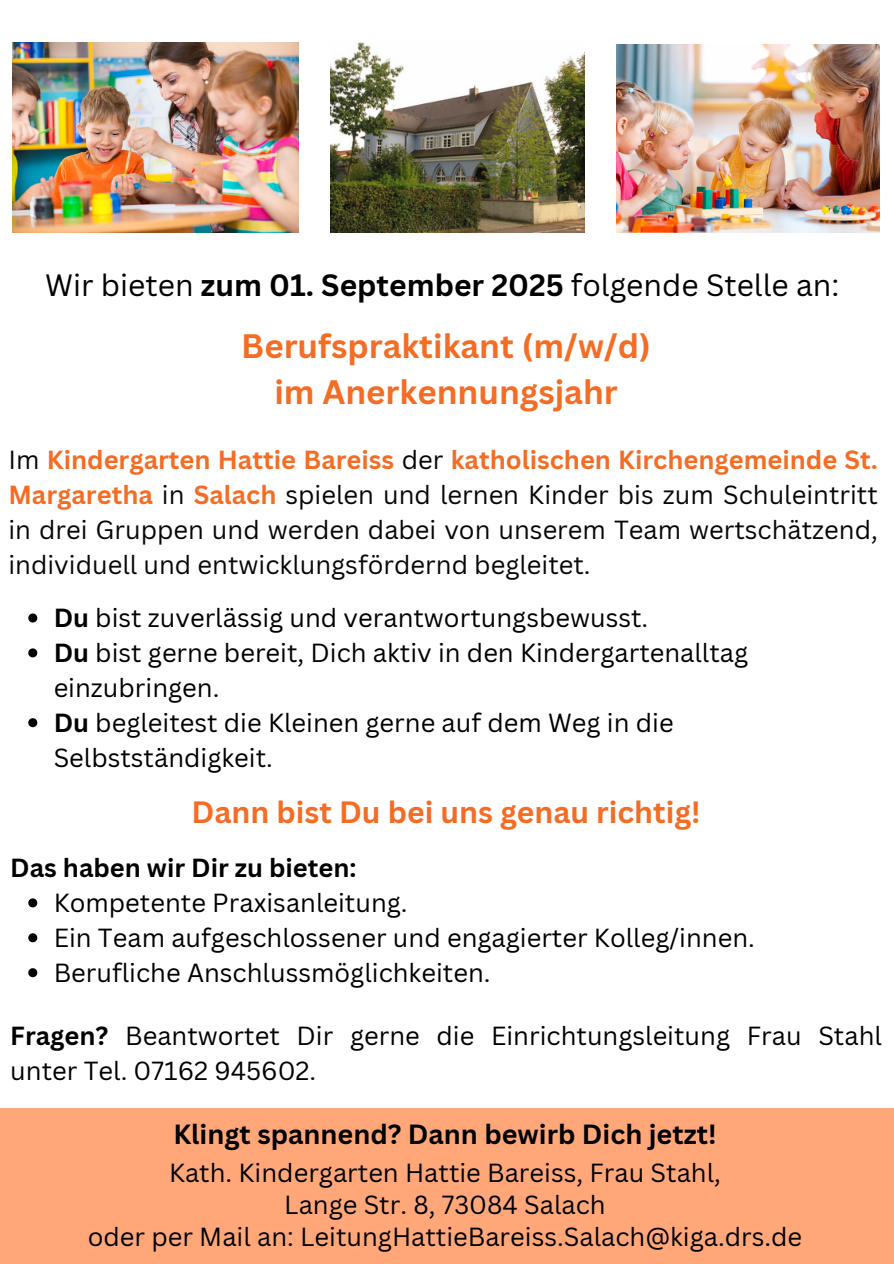
<style>
.page{position:relative;width:894px;height:1264px;background:#fff}
.page>*{position:absolute;margin:0;border:0;box-sizing:border-box;transform-origin:0 0}
.t1{font:700 33px/46.2px "Canva Sans";color:#f56c25;text-align:center}
.t2{font:30px "Canva Sans";color:#000}
.t3{font:700 30px "Canva Sans";color:#f56c25}
.t4{font:700 27px "Canva Sans";color:#000}
.t5{font:25.5px/34.8px "Canva Sans";color:#000}
.t6{font:25.5px/34.8px "Canva Sans";color:#070707;text-align:justify}
.t7{font:700 25.5px "Canva Sans";color:#000}
.s1{font-weight:700}
.s2{font-weight:700;color:#f56c25}
</style>
<div class="page">
<div style="left:0;top:1107px;width:893px;height:156px;background:#ffa779"></div>
<img style="left:12px;top:42px;width:286px;height:191px">
<img style="left:330px;top:42px;width:254px;height:191px">
<img style="left:616px;top:45px;width:263px;height:188px">
<svg style="left:28px;top:613px;width:9px;height:9px"></svg>
<svg style="left:28px;top:648px;width:9px;height:9px"></svg>
<svg style="left:28px;top:718px;width:9px;height:9px"></svg>
<svg style="left:28px;top:898px;width:9px;height:9px"></svg>
<svg style="left:28px;top:933px;width:9px;height:9px"></svg>
<svg style="left:28px;top:968px;width:9px;height:9px"></svg>
<p class="t2" style="left:45px;top:264px;width:795px">Wir bieten <span class="s1">zum 01. September 2025</span> folgende Stelle an:</p>
<p class="t1" style="left:241px;top:322px;width:411px">Berufspraktikant (m/w/d) im Anerkennungsjahr</p>
<p class="t6" style="left:8px;top:441px;width:870px">Im <span class="s2">Kindergarten Hattie Bareiss</span> der <span class="s2">katholischen Kirchengemeinde St.<br>Margaretha</span> in <span class="s2">Salach</span> spielen und lernen Kinder bis zum Schuleintritt in drei Gruppen und werden dabei von unserem Team wertschätzend, individuell und entwicklungsfördernd begleitet.</p>
<p class="t5" style="left:54px;top:599px;width:596px"><span class="s1">Du</span> bist zuverlässig und verantwortungsbewusst.</p>
<p class="t5" style="left:54px;top:634px;width:695px"><span class="s1">Du</span> bist gerne bereit, Dich aktiv in den Kindergartenalltag einzubringen.</p>
<h1 class="t5" style="left:54px;top:704px;width:621px"><span class="s1">Du</span> begleitest die Kleinen gerne auf dem Weg in die<br>Selbstständigkeit.</h1>
<h3 class="t3" style="left:191px;top:790px;width:510px">Dann bist Du bei uns genau richtig!</h3>
<p class="t7" style="left:10px;top:849px;width:348px">Das haben wir Dir zu bieten:</p>
<p class="t5" style="left:54px;top:884px;width:355px">Kompetente Praxisanleitung.</p>
<p class="t5" style="left:54px;top:919px;width:702px">Ein Team aufgeschlossener und engagierter Kolleg/innen.</p>
<p class="t5" style="left:54px;top:954px;width:438px">Berufliche Anschlussmöglichkeiten.</p>
<h3 class="t5" style="left:10px;top:1018px;width:872px"><span class="s1">Fragen?</span> Beantwortet Dir gerne die Einrichtungsleitung Frau Stahl unter Tel. 07162 945602.</h3>
<p class="t4" style="left:173px;top:1115px;width:544px">Klingt spannend? Dann bewirb Dich jetzt!</p>
<h2 class="t5" style="left:169px;top:1155px;width:553px">Kath. Kindergarten Hattie Bareiss, Frau Stahl,</h2>
<h1 class="t5" style="left:284px;top:1186px;width:323px">Lange Str. 8, 73084 Salach</h1>
<p class="t5" style="left:88px;top:1218px;width:716px">oder per Mail an: LeitungHattieBareiss.Salach@kiga.drs.de</p>
</div>
